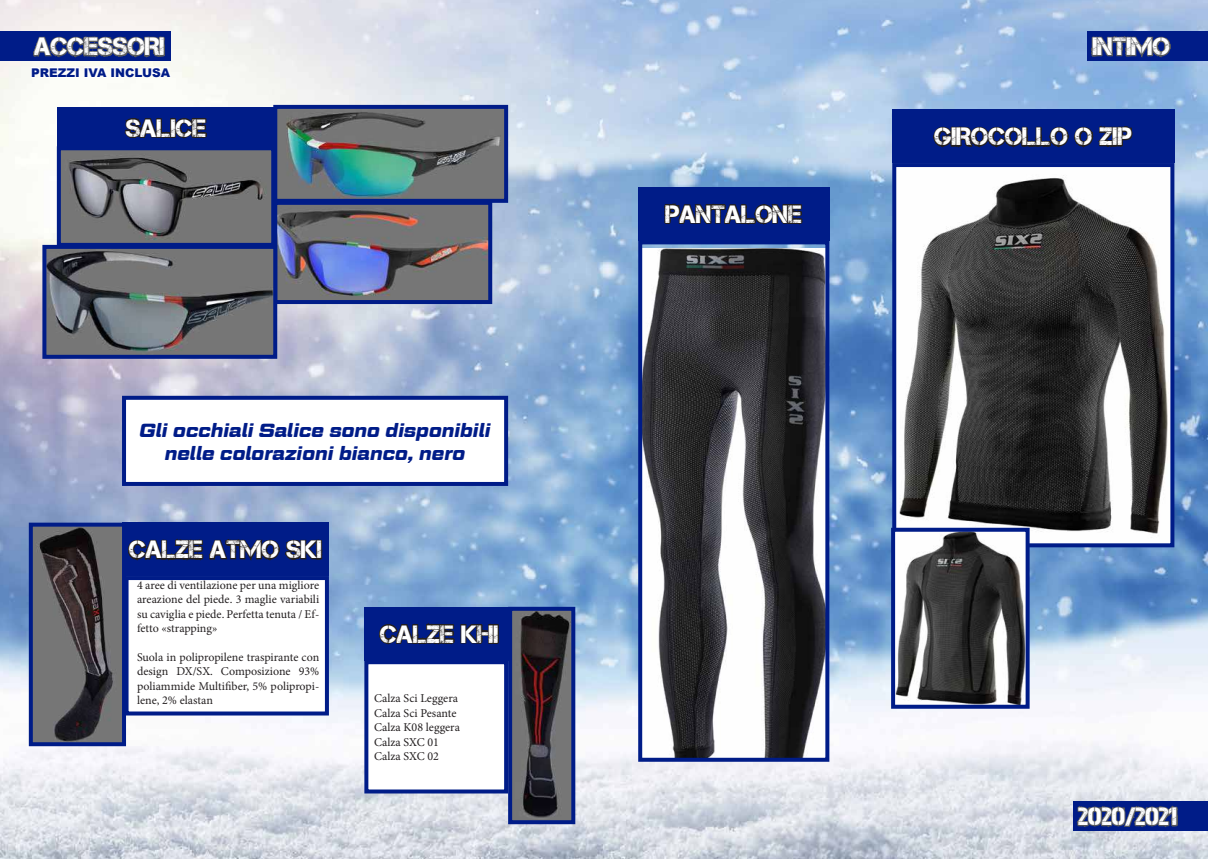
<style>
.page{position:relative;width:1208px;height:859px;background:#fff}
.page>*{position:absolute;margin:0;border:0;box-sizing:border-box;transform-origin:0 0}
.t1{font:25px "Captureit";color:#fff}
.t2{font:italic 700 19px/22.8px "Geom Graphic";color:#001c88;text-align:center}
.t3{font:12px/14.4px "Minion Pro";color:#231f20;text-align:justify}
.t4{font:900 12px "Arial";color:#001c88}
</style>
<div class="page">
<img style="left:0;top:0;width:1208px;height:859px">
<div style="left:0;top:32px;width:170px;height:29px;background:#001c88"></div>
<div style="left:1072px;top:801px;width:136px;height:30px;background:#001c88"></div>
<svg style="left:1064px;top:803px;width:114px;height:27px"></svg>
<svg style="left:30px;top:22px;width:143px;height:59px"></svg>
<div style="left:1087px;top:32px;width:121px;height:29px;background:#001c88"></div>
<svg style="left:1085px;top:26px;width:92px;height:38px"></svg>
<img style="left:62px;top:151px;width:208px;height:91px">
<div style="left:57px;top:146px;width:218px;height:101px;border:4px solid #001c88"></div>
<img style="left:278px;top:110px;width:225px;height:88px">
<div style="left:273px;top:105px;width:235px;height:98px;border:4px solid #001c88"></div>
<img style="left:278px;top:206px;width:209px;height:93px">
<div style="left:273px;top:201px;width:219px;height:103px;border:4px solid #001c88"></div>
<img style="left:47px;top:250px;width:225px;height:104px">
<div style="left:42px;top:245px;width:235px;height:114px;border:4px solid #001c88"></div>
<div style="left:124px;top:398px;width:382px;height:86px;background:#fff"></div>
<div style="left:122px;top:396px;width:386px;height:90px;border:4px solid #001c88"></div>
<div style="left:57px;top:107px;width:218px;height:41px;background:#001c88"></div>
<svg style="left:117px;top:103px;width:91px;height:36px"></svg>
<div style="left:122px;top:523px;width:207px;height:53px;background:#001c88"></div>
<svg style="left:128px;top:538px;width:195px;height:23px"></svg>
<div style="left:127px;top:578px;width:200px;height:135px;background:#fff"></div>
<div style="left:125px;top:576px;width:204px;height:139px;border:4px solid #001c88"></div>
<img style="left:34px;top:528px;width:87px;height:213px">
<div style="left:29px;top:523px;width:97px;height:223px;border:4px solid #001c88"></div>
<div style="left:364px;top:607px;width:150px;height:53px;background:#001c88"></div>
<svg style="left:379px;top:623px;width:121px;height:22px"></svg>
<div style="left:366px;top:662px;width:140px;height:129px;background:#fff"></div>
<div style="left:364px;top:660px;width:144px;height:133px;border:4px solid #001c88"></div>
<img style="left:513px;top:612px;width:57px;height:207px">
<div style="left:508px;top:607px;width:67px;height:217px;border:4px solid #001c88"></div>
<img style="left:897px;top:168px;width:272px;height:374px">
<div style="left:892px;top:163px;width:282px;height:384px;border:4px solid #001c88"></div>
<img style="left:643px;top:249px;width:181px;height:508px">
<div style="left:638px;top:240px;width:191px;height:522px;border:4px solid #001c88"></div>
<div style="left:638px;top:187px;width:191px;height:53px;background:#001c88"></div>
<svg style="left:664px;top:203px;width:139px;height:22px"></svg>
<div style="left:892px;top:110px;width:282px;height:53px;background:#001c88"></div>
<svg style="left:933px;top:125px;width:200px;height:23px"></svg>
<img style="left:896px;top:533px;width:128px;height:171px">
<div style="left:891px;top:528px;width:138px;height:181px;border:4px solid #001c88"></div>
<h1 class="t1" style="left:35px;top:33px;width:131px">ACCESSORI</h1>
<p class="t4" style="left:31px;top:64px;width:141px">PREZZI IVA INCLUSA</p>
<h1 class="t1" style="left:126px;top:114px;width:82px">SALICE</h1>
<h2 class="t2" style="left:140px;top:418px;width:352px">Gli occhiali Salice sono disponibili nelle colorazioni bianco, nero</h2>
<h1 class="t1" style="left:129px;top:536px;width:194px">CALZE ATMO SKI</h1>
<p class="t3" style="left:137px;top:578px;width:184px">4 aree di ventilazione per una migliore areazione del piede. 3 maglie variabili su caviglia e piede. Perfetta tenuta / Ef&shy;fetto «strapping»</p>
<p class="t3" style="left:137px;top:650px;width:184px">Suola in polipropilene traspirante con design DX/SX. Composizione 93% poliammide Multifiber, 5% polipropi&shy;lene, 2% elastan</p>
<h1 class="t1" style="left:380px;top:620px;width:120px">CALZE KHI</h1>
<p class="t3" style="left:374px;top:691px;width:87px;text-align:left">Calza Sci Leggera<br>Calza Sci Pesante<br>Calza K08 leggera<br>Calza SXC 01<br>Calza SXC 02</p>
<h1 class="t1" style="left:665px;top:200px;width:138px">PANTALONE</h1>
<h1 class="t1" style="left:1092px;top:33px;width:79px">INTIMO</h1>
<h1 class="t1" style="left:934px;top:123px;width:199px">GIROCOLLO O ZIP</h1>
<h1 class="t1" style="left:1078px;top:802px;width:100px">2020/2021</h1>
</div>
